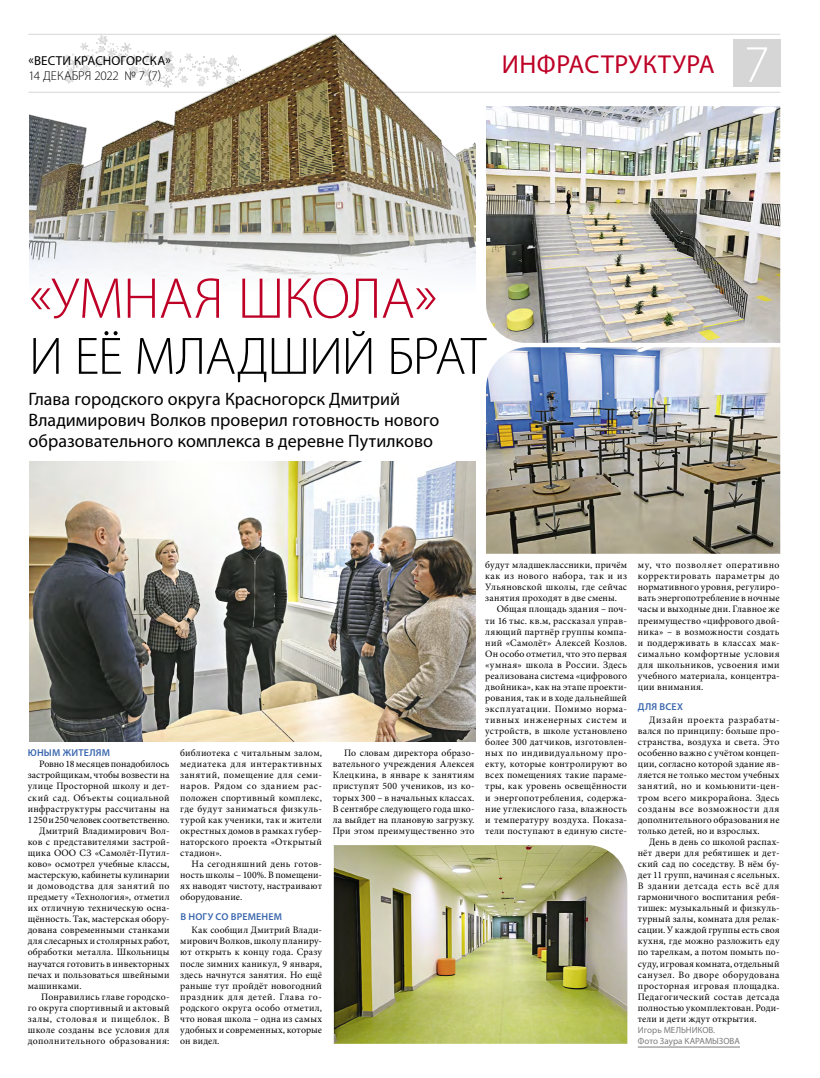
<style>
.page{position:relative;width:820px;height:1078px;background:#fff}
.page>*{position:absolute;margin:0;border:0;box-sizing:border-box;transform-origin:0 0}
.t1{font:300 58px "Myriad Pro";letter-spacing:-.015em;color:#be0027}
.t2{font:300 53px "Myriad Pro";letter-spacing:-.025em;color:#000}
.t3{font:300 53px "Myriad Pro";color:#fff}
.t4{font:26px "Myriad Pro";letter-spacing:.02em;color:#be0027}
.t5{font:18px/21px "Myriad Pro";color:#000}
.t6{font:13px "Myriad Pro";letter-spacing:.01em;color:#000}
.t7{font:300 13px "Myriad Pro";letter-spacing:-.005em;color:#000}
.t8{font:600 10px "Myriad Pro";letter-spacing:.02em;color:#3c68ae}
.t9{font:9.8px/11.1px "Minion Pro";letter-spacing:.02em;color:#000;text-align:justify}
.t10{font:9.8px "Minion Pro";letter-spacing:-.01em;color:#000}
.t11{font:9.8px "Minion Pro";letter-spacing:.04em;color:#000}
.t12{font:9.8px "Minion Pro";letter-spacing:.045em;color:#000}
.t13{font:9.8px "Minion Pro";letter-spacing:.055em;color:#000}
.t14{font:9px/11.1px "Myriad Pro";color:#7c7c7c}
</style>
<div class="page">
<hr style="left:28px;top:92px;width:752px;height:1px;background:#d6d6d6">
<hr style="left:28px;top:34px;width:752px;height:1px;background:#d6d6d6">
<div style="left:732px;top:40px;width:48px;height:47px;background:#d6d6d6"></div>
<hr style="left:637px;top:1046px;width:102px;height:1px;background:#7c7c7c">
<img style="left:29px;top:34px;width:446px;height:251px">
<img style="left:29px;top:462px;width:446px;height:279px">
<img style="left:486px;top:106px;width:294px;height:237px">
<img style="left:486px;top:347px;width:294px;height:206px">
<img style="left:333px;top:845px;width:294px;height:198px">
<h3 class="t6" style="left:29px;top:53px;width:144px">«ВЕСТИ КРАСНОГОРСКА»</h3>
<h3 class="t7" style="left:28px;top:68px;width:134px">14 ДЕКАБРЯ 2022 № 7 (7)</h3>
<h3 class="t4" style="left:501px;top:48px;width:214px">ИНФРАСТРУКТУРА</h3>
<h2 class="t3" style="left:743px;top:32px;width:27px">7</h2>
<h1 class="t1" style="left:29px;top:263px;width:409px">«УМНАЯ ШКОЛА»</h1>
<h2 class="t2" style="left:29px;top:324px;width:458px">И ЕЁ МЛАДШИЙ БРАТ</h2>
<h3 class="t5" style="left:29px;top:388px;width:412px">Глава городского округа Красногорск Дмитрий<br>Владимирович Волков проверил готовность нового образовательного комплекса в деревне Путилково</h3>
<p class="t8" style="left:28px;top:746px;width:84px">ЮНЫМ ЖИТЕЛЯМ</p>
<p class="t10" style="left:39px;top:757px;width:132px">Ровно 18 месяцев понадобилось</p>
<p class="t9" style="left:28px;top:769px;width:143px">застройщикам, чтобы возвести на</p>
<p class="t9" style="left:28px;top:780px;width:143px">улице Просторной школу и дет-</p>
<p class="t11" style="left:28px;top:790px;width:143px">ский сад. Объекты социальной</p>
<p class="t9" style="left:28px;top:802px;width:143px">инфраструктуры рассчитаны на</p>
<p class="t10" style="left:28px;top:812px;width:143px">1 250 и 250 человек соответственно.</p>
<p class="t9" style="left:39px;top:824px;width:132px">Дмитрий Владимирович Вол-</p>
<p class="t9" style="left:28px;top:836px;width:143px">ков с представителями застрой-</p>
<p class="t9" style="left:28px;top:847px;width:143px">щика ООО СЗ «Самолёт-Путил-</p>
<p class="t9" style="left:28px;top:858px;width:143px">ково» осмотрел учебные классы,</p>
<p class="t9" style="left:28px;top:869px;width:143px">мастерскую, кабинеты кулинарии</p>
<p class="t12" style="left:28px;top:879px;width:143px">и домоводства для занятий по</p>
<p class="t9" style="left:28px;top:891px;width:143px">предмету «Технология», отметил</p>
<p class="t9" style="left:28px;top:902px;width:143px">их отличную техническую осна-</p>
<p class="t9" style="left:28px;top:913px;width:143px">щённость. Так, мастерская обору-</p>
<p class="t9" style="left:28px;top:924px;width:143px">дована современными станками</p>
<p class="t9" style="left:28px;top:935px;width:143px">для слесарных и столярных работ,</p>
<p class="t9" style="left:28px;top:946px;width:143px">обработки металла. Школьницы</p>
<p class="t9" style="left:28px;top:957px;width:143px">научатся готовить в инвекторных</p>
<p class="t9" style="left:28px;top:968px;width:143px">печах и пользоваться швейными</p>
<p class="t9" style="left:28px;top:979px;width:55px">машинками.</p>
<p class="t9" style="left:41px;top:990px;width:130px">Понравились главе городско-</p>
<p class="t9" style="left:28px;top:1001px;width:143px">го округа спортивный и актовый</p>
<p class="t13" style="left:28px;top:1011px;width:143px">залы, столовая и пищеблок. В</p>
<p class="t9" style="left:28px;top:1023px;width:143px">школе созданы все условия для</p>
<p class="t11" style="left:28px;top:1033px;width:143px">дополнительного образования:</p>
<p class="t9" style="left:180px;top:747px;width:143px">библиотека с читальным залом, медиатека для интерактивных занятий, помещение для семи&shy;наров. Рядом со зданием рас&shy;положен спортивный комплекс, где будут заниматься физкуль&shy;турой как ученики, так и жители окрестных домов в рамках губер&shy;наторского проекта «Открытый стадион».</p>
<p class="t9" style="left:180px;top:858px;width:143px;text-indent:11px">На сегодняшний день готов&shy;ность школы – 100%. В помещени&shy;ях наводят чистоту, настраивают оборудование.</p>
<p class="t8" style="left:180px;top:910px;width:103px">В НОГУ СО ВРЕМЕНЕМ</p>
<p class="t9" style="left:180px;top:924px;width:143px;text-indent:11px">Как сообщил Дмитрий Влади&shy;мирович Волков, школу планиру&shy;ют открыть к концу года. Сразу после зимних каникул, 9 января, здесь начнутся занятия. Но ещё раньше тут пройдёт новогодний праздник для детей. Глава го&shy;родского округа особо отметил, что новая школа – одна из самых удобных и современных, которые он видел.</p>
<p class="t9" style="left:332px;top:747px;width:143px;text-indent:11px">По словам директора образо&shy;вательного учреждения Алексея Клецкина, в январе к занятиям приступят 500 учеников, из ко&shy;торых 300 – в начальных классах.<br>В сентябре следующего года шко&shy;ла выйдет на плановую загрузку.<br>При этом преимущественно это</p>
<p class="t9" style="left:485px;top:559px;width:143px">будут младшеклассники, причём как из нового набора, так и из Ульяновской школы, где сейчас занятия проходят в две смены.</p>
<p class="t9" style="left:485px;top:603px;width:143px;text-indent:11px">Общая площадь здания – поч&shy;ти 16 тыс. кв.м, рассказал управ&shy;ляющий партнёр группы компа&shy;ний «Самолёт» Алексей Козлов.<br>Он особо отметил, что это первая «умная» школа в России. Здесь реализована система «цифрового двойника», как на этапе проекти&shy;рования, так и в ходе дальнейшей эксплуатации. Помимо норма&shy;тивных инженерных систем и устройств, в школе установлено более 300 датчиков, изготовлен&shy;ных по индивидуальному про&shy;екту, которые контролируют во всех помещениях такие параме&shy;тры, как уровень освещённости и энергопотребления, содержа&shy;ние углекислого газа, влажность и температуру воздуха. Показа&shy;тели поступают в единую систе-</p>
<p class="t9" style="left:637px;top:559px;width:143px">му, что позволяет оперативно корректировать параметры до нормативного уровня, регулиро&shy;вать энергопотребление в ночные часы и выходные дни. Главное же преимущество «цифрового двой&shy;ника» – в возможности создать и поддерживать в классах мак&shy;симально комфортные условия для школьников, усвоения ими учебного материала, концентра&shy;ции внимания.</p>
<p class="t8" style="left:637px;top:700px;width:46px">ДЛЯ ВСЕХ</p>
<p class="t9" style="left:637px;top:714px;width:143px;text-indent:11px">Дизайн проекта разрабаты&shy;вался по принципу: больше про&shy;странства, воздуха и света. Это особенно важно с учётом концеп&shy;ции, согласно которой здание яв&shy;ляется не только местом учебных занятий, но и комьюнити-цен&shy;тром всего микрорайона. Здесь созданы все возможности для дополнительного образования не только детей, но и взрослых.</p>
<p class="t9" style="left:637px;top:836px;width:143px;text-indent:11px">День в день со школой распах&shy;нёт двери для ребятишек и дет&shy;ский сад по соседству. В нём бу&shy;дет 11 групп, начиная с ясельных.<br>В здании детсада есть всё для гармоничного воспитания ребя&shy;тишек: музыкальный и физкуль&shy;турный залы, комната для релак&shy;сации. У каждой группы есть своя кухня, где можно разложить еду по тарелкам, а потом помыть по&shy;суду, игровая комната, отдельный санузел. Во дворе оборудована просторная игровая площадка.<br>Педагогический состав детсада полностью укомплектован. Роди&shy;тели и дети ждут открытия.</p>
<p class="t14" style="left:637px;top:1023px;width:104px">Игорь МЕЛЬНИКОВ.<br>Фото Заура КАРАМЫЗОВА</p>
</div>
